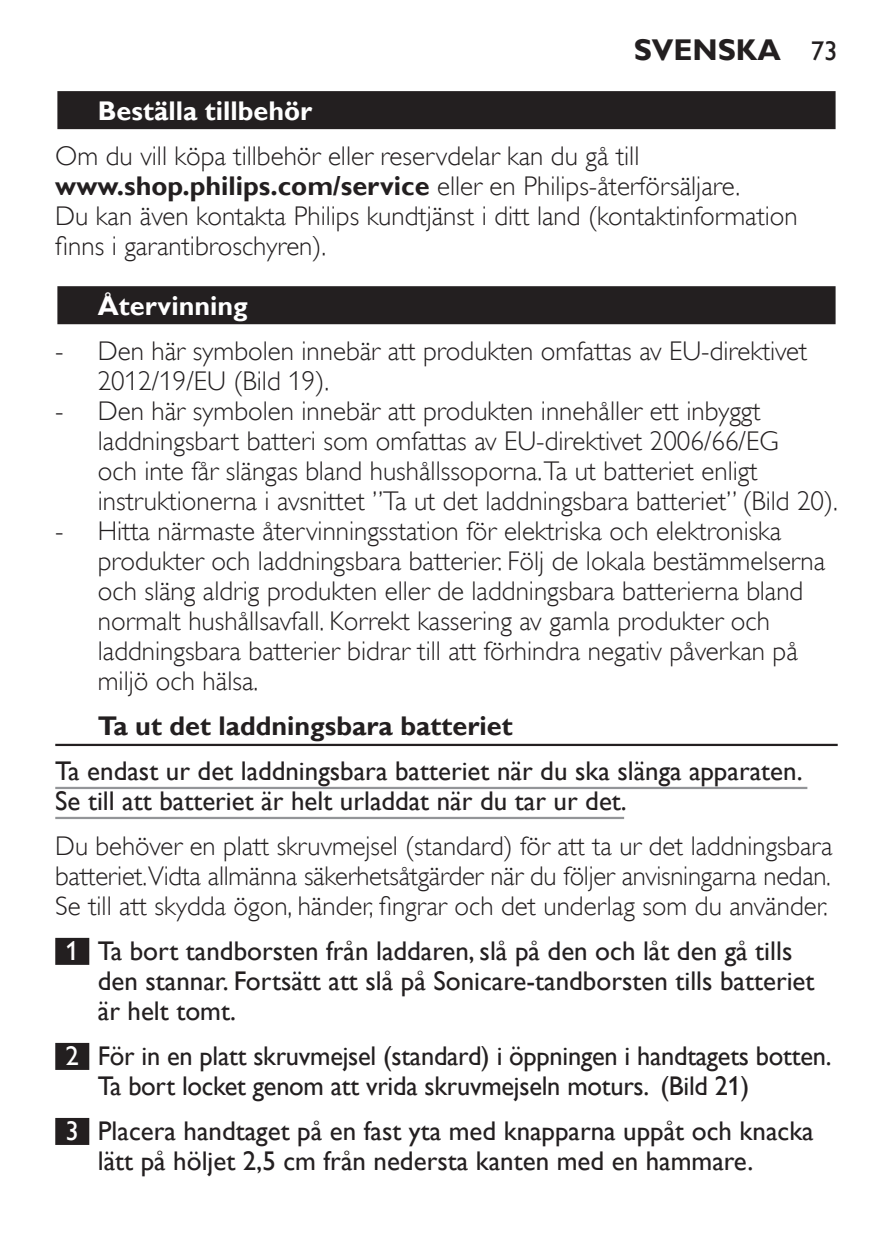
<style>
.page{position:relative;width:893px;height:1259px;background:#fff}
.page>*{position:absolute;margin:0;border:0;box-sizing:border-box;transform-origin:0 0}
.t1{font:700 30px "Gill Sans Alt One WGL";color:#231f20}
.t2{font:27px/30px "Gill Sans Alt One WGL Light";color:#231f20}
.t3{font:27px/30px "Gill Sans Alt One WGL";color:#231f20}
.t4{font:700 27px "Gill Sans Alt One WGL";color:#231f20}
.t5{font:700 27px "Gill Sans Alt One WGL";color:#fff}
.s1{font-weight:400;font-size:27px}
.s2{font-family:"Gill Sans Alt One WGL";font-weight:700}
.s3{color:#fff}
</style>
<div class="page">
<div style="left:55px;top:89px;width:783px;height:43px;background:linear-gradient(to right,#dedddd,#dedddd)"></div>
<div style="left:57px;top:91px;width:779px;height:38px;background:#231f20"></div>
<div style="left:55px;top:284px;width:783px;height:43px;background:linear-gradient(to right,#cac9c9,#cac9c9)"></div>
<div style="left:57px;top:286px;width:779px;height:38px;background:#231f20"></div>
<hr style="left:55px;top:744px;width:783px;height:2px;background:#231f20">
<hr style="left:55px;top:787px;width:752px;height:2px;background:#939598">
<hr style="left:55px;top:817px;width:569px;height:2px;background:#939598">
<div style="left:55px;top:938px;width:34px;height:27px;background:#231f20"></div>
<div style="left:55px;top:1043px;width:34px;height:27px;background:#231f20"></div>
<div style="left:55px;top:1118px;width:34px;height:27px;background:#231f20"></div>
<p class="t1" style="left:634px;top:35px;width:205px">SVENSKA <span class="s1">73</span></p>
<p class="t5" style="left:98px;top:97px;width:216px">Beställa tillbehör</p>
<p class="t2" style="left:55px;top:141px;width:744px">Om du vill köpa tillbehör eller reservdelar kan du gå till <span class="s2">www.shop.philips.com/service</span> eller en Philips-återförsäljare.<br>Du kan även kontakta Philips kundtjänst i ditt land (kontaktinformation finns i garantibroschyren).</p>
<p class="t5" style="left:98px;top:292px;width:152px">Återvinning</p>
<p class="t2" style="left:98px;top:338px;width:711px;text-indent:-43px">- Den här symbolen innebär att produkten omfattas av EU-direktivet<br>2012/19/EU (Bild 19).</p>
<p class="t2" style="left:98px;top:398px;width:742px;text-indent:-43px">- Den här symbolen innebär att produkten innehåller ett inbyggt laddningsbart batteri som omfattas av EU-direktivet 2006/66/EG<br>och inte får slängas bland hushållssoporna.Ta ut batteriet enligt instruktionerna i avsnittet ”Ta ut det laddningsbara batteriet” (Bild 20).</p>
<p class="t2" style="left:98px;top:518px;width:729px;text-indent:-43px">- Hitta närmaste återvinningsstation för elektriska och elektroniska produkter och laddningsbara batterier. Följ de lokala bestämmelserna och släng aldrig produkten eller de laddningsbara batterierna bland normalt hushållsavfall. Korrekt kassering av gamla produkter och laddningsbara batterier bidrar till att förhindra negativ påverkan på miljö och hälsa.</p>
<p class="t4" style="left:98px;top:712px;width:416px">Ta ut det laddningsbara batteriet</p>
<p class="t3" style="left:55px;top:758px;width:749px">Ta endast ur det laddningsbara batteriet när du ska slänga apparaten.<br>Se till att batteriet är helt urladdat när du tar ur det.</p>
<p class="t2" style="left:55px;top:831px;width:779px;text-align:justify">Du behöver en platt skruvmejsel (standard) för att ta ur det laddningsbara batteriet.Vidta allmänna säkerhetsåtgärder när du följer anvisningarna nedan.<br>Se till att skydda ögon, händer, fingrar och det underlag som du använder.</p>
<p class="t3" style="left:98px;top:936px;width:718px;text-indent:-32px"><span class="s3">1</span> Ta bort tandborsten från laddaren, slå på den och låt den gå tills den stannar. Fortsätt att slå på Sonicare-tandborsten tills batteriet är helt tomt.</p>
<p class="t3" style="left:98px;top:1041px;width:735px;text-indent:-32px"><span class="s3">2</span> För in en platt skruvmejsel (standard) i öppningen i handtagets botten.<br>Ta bort locket genom att vrida skruvmejseln moturs. (Bild 21)</p>
<p class="t3" style="left:98px;top:1116px;width:717px;text-indent:-32px"><span class="s3">3</span> Placera handtaget på en fast yta med knapparna uppåt och knacka lätt på höljet 2,5 cm från nedersta kanten med en hammare.</p>
</div>
